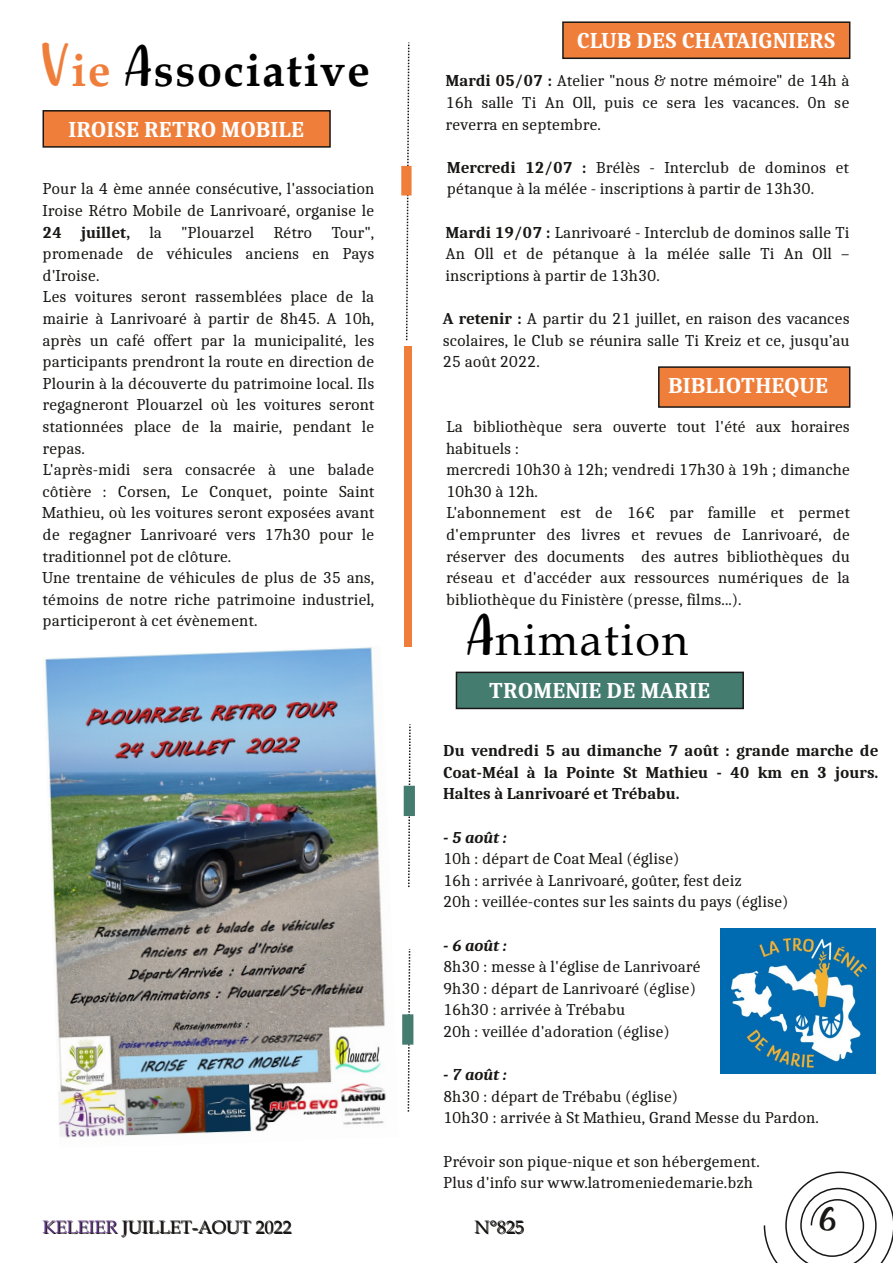
<style>
.page{position:relative;width:893px;height:1263px;background:#fff}
.page>*{position:absolute;margin:0;border:0;box-sizing:border-box;transform-origin:0 0}
.t1{font:700 45px "Book Antiqua";letter-spacing:.04em;color:#000}
.t2{font:45px "Book Antiqua";letter-spacing:.04em;color:#000}
.t3{font:25.5px "Bella Years";color:#181715}
.t4{font:700 22.5px "Caladea";color:#fff}
.t5{font:18px "Book Antiqua";color:#181715}
.t6{font:16.5px/21.6px "Caladea";color:#181715}
.t7{font:700 16.5px/21.6px "Caladea";color:#181715;text-align:justify}
.t8{font:italic 700 16.5px "Caladea";color:#181715}
.s1{font-family:"Bella Years";font-weight:400;color:#f07e3b}
.s2{color:#f07e3b}
.s3{font-family:"Bella Years";font-weight:400}
.s4{font-weight:700}
.s5{font-family:"Bella Years"}
</style>
<div class="page">
<img style="left:45px;top:647px;width:341px;height:491px">
<svg style="left:407px;top:948px;width:4px;height:164px"></svg>
<div style="left:404px;top:346px;width:7px;height:300px;background:#f07e3b"></div>
<div style="left:456px;top:672px;width:287px;height:36px;background:#457c70"></div>
<div style="left:456px;top:672px;width:288px;height:37px;border:2px solid #181715"></div>
<div style="left:659px;top:367px;width:191px;height:40px;background:#f07e3b"></div>
<div style="left:658px;top:366px;width:192px;height:42px;border:2px solid #181715"></div>
<svg style="left:405px;top:42px;width:5px;height:299px"></svg>
<div style="left:403px;top:1015px;width:10px;height:29px;background:#457c70"></div>
<div style="left:402px;top:1014px;width:11px;height:31px;border:2px solid #457c70"></div>
<div style="left:402px;top:167px;width:9px;height:28px;background:#f07e3b"></div>
<div style="left:401px;top:166px;width:11px;height:29px;border:2px solid #f07e3b"></div>
<div style="left:43px;top:111px;width:287px;height:36px;background:#f07e3b"></div>
<div style="left:43px;top:110px;width:288px;height:38px;border:2px solid #181715"></div>
<svg style="left:763px;top:1171px;width:130px;height:92px"></svg>
<div style="left:563px;top:22px;width:287px;height:36px;background:#f07e3b"></div>
<div style="left:562px;top:21px;width:288px;height:38px;border:2px solid #181715"></div>
<img style="left:720px;top:929px;width:156px;height:144px">
<svg style="left:407px;top:724px;width:4px;height:164px"></svg>
<div style="left:404px;top:786px;width:10px;height:29px;background:#457c70"></div>
<div style="left:404px;top:786px;width:11px;height:30px;border:2px solid #457c70"></div>
<h1 class="t1" style="left:43px;top:44px;width:329px"><span class="s1">V</span><span class="s2">ie</span> <span class="s3">A</span>ssociative</h1>
<h3 class="t4" style="left:69px;top:115px;width:237px">IROISE RETRO MOBILE</h3>
<p class="t6" style="left:43px;top:178px;width:333px">Pour la 4 ème année consécutive, l'association Iroise Rétro Mobile de Lanrivoaré, organise le <span class="s4">24 juillet,</span> la "Plouarzel Rétro Tour", promenade de véhicules anciens en Pays d'Iroise.<br>Les voitures seront rassemblées place de la mairie à Lanrivoaré à partir de 8h45. A 10h, après un café offert par la municipalité, les participants prendront la route en direction de Plourin à la découverte du patrimoine local. Ils regagneront Plouarzel où les voitures seront stationnées place de la mairie, pendant le repas.<br>L'après-midi sera consacrée à une balade côtière : Corsen, Le Conquet, pointe Saint Mathieu, où les voitures seront exposées avant de regagner Lanrivoaré vers 17h30 pour le traditionnel pot de clôture.<br>Une trentaine de véhicules de plus de 35 ans, témoins de notre riche patrimoine industriel, participeront à cet évènement.</p>
<h3 class="t4" style="left:577px;top:27px;width:260px">CLUB DES CHATAIGNIERS</h3>
<p class="t6" style="left:446px;top:70px;width:405px;text-align:justify"><span class="s4">Mardi 05/07 :</span> Atelier "nous &amp; notre mémoire" de 14h à 16h salle Ti An Oll, puis ce sera les vacances. 0n se reverra en septembre.</p>
<p class="t6" style="left:447px;top:156px;width:404px"><span class="s4">Mercredi 12/07 :</span> Brélès - Interclub de dominos et pétanque à la mélée - inscriptions à partir de 13h30.</p>
<p class="t6" style="left:446px;top:221px;width:405px;text-align:justify"><span class="s4">Mardi 19/07 :</span> Lanrivoaré - Interclub de dominos salle Ti An Oll et de pétanque à la mélée salle Ti An Oll – inscriptions à partir de 13h30.</p>
<p class="t6" style="left:443px;top:307px;width:408px;text-align:justify"><span class="s4">A retenir :</span> A partir du 21 juillet, en raison des vacances scolaires, le Club se réunira salle Ti Kreiz et ce, jusqu’au 25 août 2022.</p>
<h3 class="t4" style="left:668px;top:372px;width:162px">BIBLIOTHEQUE</h3>
<p class="t6" style="left:446px;top:415px;width:405px">La bibliothèque sera ouverte tout l'été aux horaires habituels :<br>mercredi 10h30 à 12h; vendredi 17h30 à 19h ; dimanche 10h30 à 12h.<br>L'abonnement est de 16€ par famille et permet d'emprunter des livres et revues de Lanrivoaré, de réserver des documents des autres bibliothèques du réseau et d'accéder aux ressources numériques de la bibliothèque du Finistère (presse, films...).</p>
<h1 class="t2" style="left:467px;top:614px;width:222px"><span class="s5">A</span>nimation</h1>
<h3 class="t4" style="left:489px;top:677px;width:223px">TROMENIE DE MARIE</h3>
<p class="t7" style="left:443px;top:739px;width:437px">Du vendredi 5 au dimanche 7 août : grande marche de Coat-Méal à la Pointe St Mathieu - 40 km en 3 jours.<br>Haltes à Lanrivoaré et Trébabu.</p>
<p class="t8" style="left:443px;top:827px;width:66px">- 5août:</p>
<p class="t6" style="left:443px;top:847px;width:347px">10h : départ de Coat Meal (église)<br>16h : arrivée à Lanrivoaré, goûter, fest deiz<br>20h : veillée-contes sur les saints du pays (église)</p>
<p class="t8" style="left:443px;top:935px;width:66px">- 6août:</p>
<p class="t6" style="left:443px;top:955px;width:259px">8h30 : messe à l'église de Lanrivoaré 9h30 : départ de Lanrivoaré (église)<br>16h30 : arrivée à Trébabu<br>20h : veillée d'adoration (église)</p>
<p class="t8" style="left:443px;top:1064px;width:66px">- 7août:</p>
<p class="t6" style="left:443px;top:1085px;width:377px">8h30 : départ de Trébabu (église)<br>10h30 : arrivée à St Mathieu, Grand Messe du Pardon.</p>
<p class="t6" style="left:443px;top:1150px;width:318px">Prévoir son pique-nique et son hébergement.<br>Plus d'info sur www.latromeniedemarie.bzh</p>
<p class="t5" style="left:43px;top:1217px;width:250px">KELEIER JUILLET-AOUT 2022</p>
<p class="t5" style="left:475px;top:1217px;width:51px">N°825</p>
<h2 class="t3" style="left:820px;top:1200px;width:18px">6</h2>
</div>
